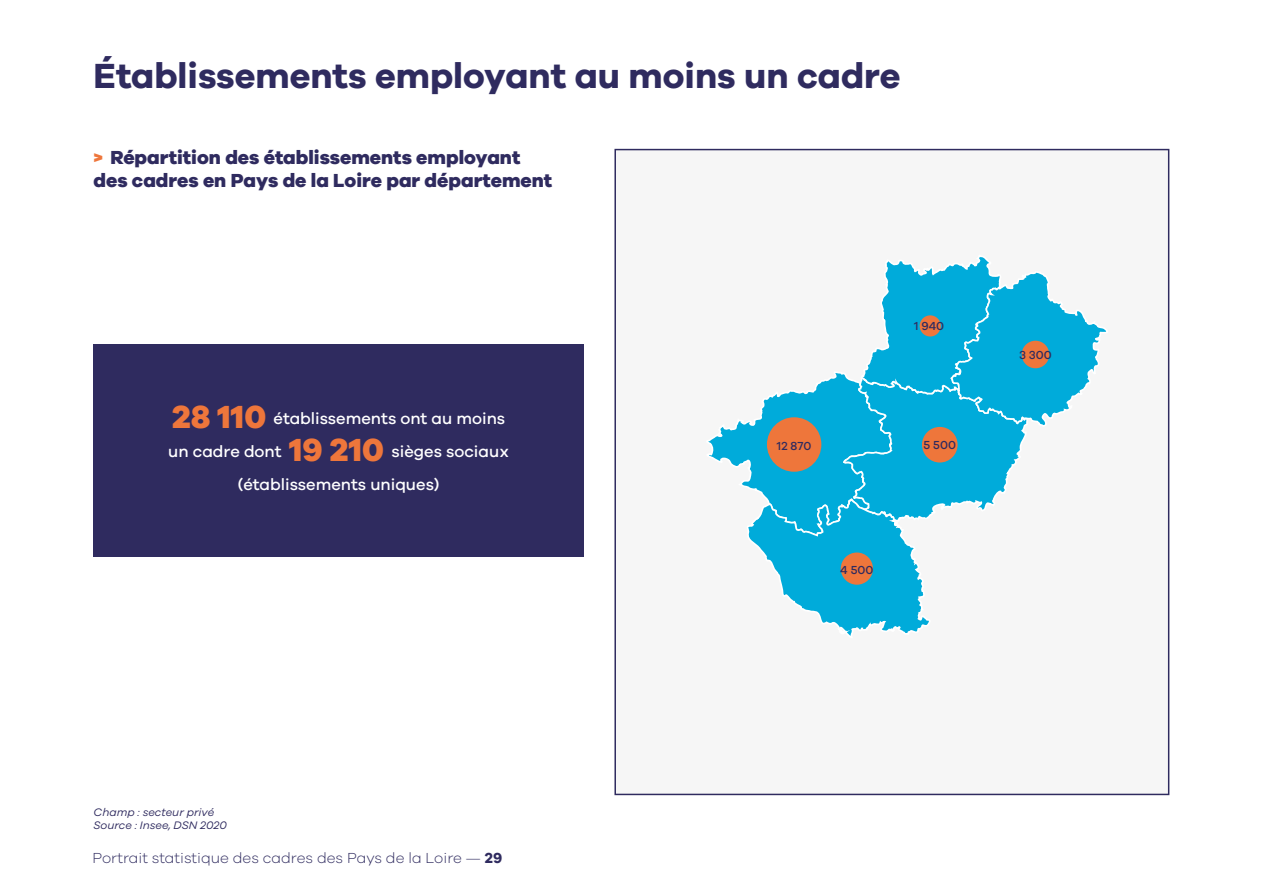
<style>
.page{position:relative;width:1263px;height:893px;background:#fff}
.page>*{position:absolute;margin:0;border:0;box-sizing:border-box;transform-origin:0 0}
.t1{font:700 36px "Galano Grotesque";color:#2f2b5f}
.t2{font:800 19.5px/22.5px "Galano Grotesque";color:#2f2b5f}
.t3{font:500 16.5px/33px "Galano Grotesque";color:#fff;text-align:center}
.t4{font:300 15px "Galano Grotesque";color:#2f2b5f}
.t5{font:500 12px "Galano Grotesque";color:#2f2b5f}
.t6{font:italic 11.25px/13.5px "Galano Grotesque";color:#2f2b5f}
.s1{color:#ee763b}
.s2{font-weight:800;font-size:33px;color:#ee763b}
.s3{font-weight:700}
</style>
<div class="page">
<div style="left:614px;top:149px;width:555px;height:646px;background:#f6f6f6;border:2px solid #2f2b5f"></div>
<div style="left:94px;top:344px;width:490px;height:213px;background:#2f2b5f"></div>
<svg style="left:708px;top:257px;width:398px;height:379px"></svg>
<div style="left:767px;top:417px;width:54px;height:55px;background:#ee763b;border-radius:50%"></div>
<div style="left:841px;top:552px;width:32px;height:33px;background:#ee763b;border-radius:50%"></div>
<div style="left:922px;top:427px;width:35px;height:35px;background:#ee763b;border-radius:50%"></div>
<div style="left:920px;top:315px;width:21px;height:21px;background:#ee763b;border-radius:50%"></div>
<div style="left:1022px;top:341px;width:27px;height:27px;background:#ee763b;border-radius:50%"></div>
<h1 class="t1" style="left:94px;top:54px;width:808px">Établissements employant au moins un cadre</h1>
<p class="t2" style="left:94px;top:146px;width:460px"><span class="s1">&gt;</span> Répartition des établissements employant des cadres en Pays de la Loire par département</p>
<p class="t3" style="left:168px;top:401px;width:342px"><span class="s2">28 110</span> établissements ont au moins un cadre dont <span class="s2">19 210</span> sièges sociaux (établissements uniques)</p>
<p class="t5" style="left:777px;top:439px;width:36px">12 870</p>
<p class="t5" style="left:914px;top:319px;width:32px">1 940</p>
<p class="t5" style="left:923px;top:438px;width:34px">5 500</p>
<p class="t5" style="left:840px;top:563px;width:35px">4 500</p>
<p class="t5" style="left:1019px;top:348px;width:34px">3 300</p>
<p class="t6" style="left:94px;top:805px;width:135px">Champ : secteur privé<br>Source : Insee, DSN 2020</p>
<p class="t4" style="left:92px;top:849px;width:411px">Portrait statistique des cadres des Pays de la Loire — <span class="s3">29</span></p>
</div>
